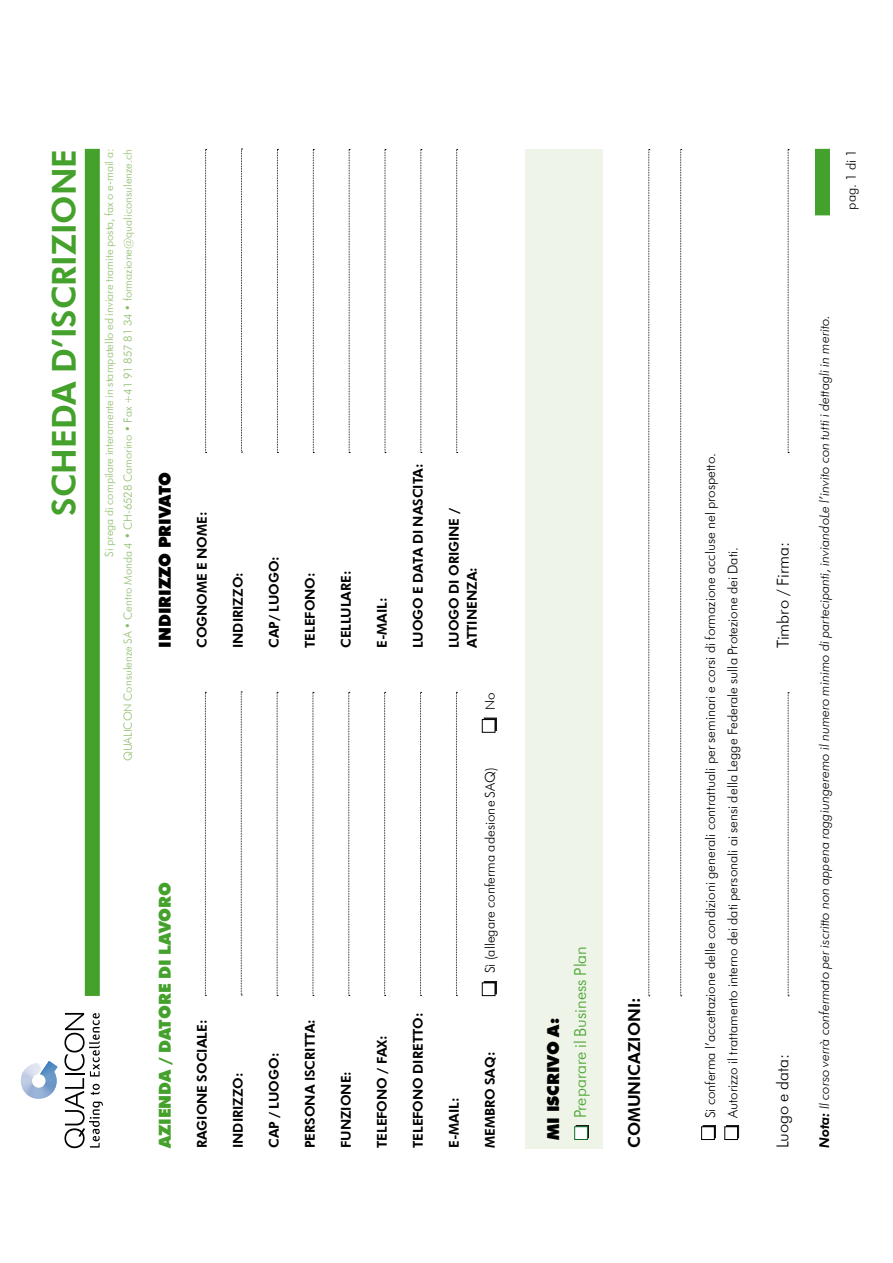
<style>
.page{position:relative;width:893px;height:1263px;background:#fff}
.page>*{position:absolute;margin:0;border:0;box-sizing:border-box;transform-origin:0 0}
.t1{font:800 33px "Futura BT";color:#44a12b}
.t2{font:900 16.5px "Futura BT";color:#000}
.t3{font:300 16.5px "Futura BT";color:#000}
.t4{font:300 16.5px "Futura BT";color:#44a12b}
.t5{font:900 16.5px "Futura BT";color:#44a12b}
.t6{font:800 16.5px "Futura BT";color:#000}
.t7{font:300 13.5px/22.5px "Futura BT";color:#000}
.t8{font:800 13.5px/18px "Futura BT";color:#000}
.t9{font:italic 300 13.5px "Futura BT";color:#000}
.t10{font:300 11.25px/18.8px "Futura BT";color:#8dbc6a;text-align:right}
.s1{font-weight:800}
</style>
<div class="page">
<div style="left:525px;top:149px;width:78px;height:999px;background:#eef4e7"></div>
<div style="left:815px;top:149px;width:15px;height:66px;background:#44a12b"></div>
<div style="left:85px;top:149px;width:15px;height:847px;background:#44a12b"></div>
<svg style="left:21px;top:1061px;width:37px;height:38px"></svg>
<svg style="left:64px;top:1013px;width:39px;height:135px"></svg>
<div style="left:576px;top:1125px;width:13px;height:13px;background:#181817"></div>
<div style="left:574px;top:1126px;width:14px;height:14px;background:#fff;border:1px solid #116e2a"></div>
<div style="left:703px;top:1125px;width:13px;height:13px;background:#000"></div>
<div style="left:702px;top:1127px;width:12px;height:12px;background:#fff"></div>
<div style="left:701px;top:1126px;width:13px;height:14px;border:1px solid #000"></div>
<div style="left:726px;top:1125px;width:13px;height:13px;background:#1a1a1a"></div>
<div style="left:725px;top:1127px;width:12px;height:12px;background:#fff"></div>
<div style="left:725px;top:1126px;width:13px;height:14px;border:1px solid #000"></div>
<svg style="left:205px;top:692px;width:1px;height:304px"></svg>
<svg style="left:205px;top:149px;width:2px;height:304px"></svg>
<svg style="left:241px;top:691px;width:1px;height:304px"></svg>
<svg style="left:241px;top:149px;width:2px;height:304px"></svg>
<svg style="left:277px;top:692px;width:1px;height:304px"></svg>
<svg style="left:277px;top:149px;width:1px;height:304px"></svg>
<svg style="left:313px;top:692px;width:1px;height:304px"></svg>
<svg style="left:313px;top:149px;width:1px;height:304px"></svg>
<svg style="left:348px;top:692px;width:2px;height:304px"></svg>
<svg style="left:349px;top:149px;width:1px;height:304px"></svg>
<svg style="left:384px;top:692px;width:2px;height:304px"></svg>
<svg style="left:385px;top:149px;width:1px;height:304px"></svg>
<svg style="left:420px;top:692px;width:2px;height:304px"></svg>
<svg style="left:420px;top:149px;width:2px;height:304px"></svg>
<svg style="left:456px;top:692px;width:1px;height:304px"></svg>
<svg style="left:788px;top:692px;width:1px;height:304px"></svg>
<svg style="left:788px;top:149px;width:1px;height:304px"></svg>
<svg style="left:680px;top:149px;width:2px;height:847px"></svg>
<svg style="left:648px;top:149px;width:2px;height:847px;background:#c4c4c4"></svg>
<svg style="left:456px;top:149px;width:2px;height:304px"></svg>
<div style="left:483px;top:981px;width:14px;height:13px;background:#0a0a0a"></div>
<div style="left:482px;top:983px;width:13px;height:12px;background:#fff"></div>
<div style="left:482px;top:983px;width:13px;height:13px;border:1px solid #000"></div>
<div style="left:483px;top:718px;width:14px;height:13px;background:#0c0c0c"></div>
<div style="left:482px;top:719px;width:13px;height:13px;background:#fff"></div>
<div style="left:482px;top:719px;width:13px;height:13px;border:1px solid #000"></div>
<h1 class="t1" style="left:44px;top:516px;width:368px;rotate:-90deg">Scheda d’iscrizione</h1>
<p class="t10" style="left:100px;top:761px;width:614px;rotate:-90deg">si prega di compilare interamente in stampatello ed inviare tramite posta, fax o e-mail a:<br>QUALICON Consulenze SA • Centro Monda 4 • CH-6528 Camorino • Fax +41 91 857 81 34 • formazione@qualiconsulenze.ch</p>
<p class="t2" style="left:155px;top:648px;width:178px;rotate:-90deg">Indirizzo privato</p>
<p class="t8" style="left:193px;top:648px;width:138px;rotate:-90deg">Cognome e nome:</p>
<p class="t8" style="left:229px;top:648px;width:78px;rotate:-90deg">I ndirizzo:</p>
<p class="t8" style="left:265px;top:648px;width:93px;rotate:-90deg">CAP/ Luogo:</p>
<p class="t8" style="left:301px;top:648px;width:77px;rotate:-90deg">Telefono:</p>
<p class="t8" style="left:337px;top:648px;width:79px;rotate:-90deg">Cellulare:</p>
<p class="t8" style="left:373px;top:648px;width:52px;rotate:-90deg">e-mail:</p>
<p class="t8" style="left:409px;top:648px;width:186px;rotate:-90deg">Luogo e data di nasc ita:</p>
<p class="t5" style="left:155px;top:1148px;width:268px;rotate:-90deg">Azienda / datore di lavoro</p>
<p class="t8" style="left:193px;top:1148px;width:130px;rotate:-90deg">Ragione soc iale:</p>
<p class="t8" style="left:229px;top:1148px;width:78px;rotate:-90deg">I ndirizzo:</p>
<p class="t8" style="left:265px;top:1148px;width:97px;rotate:-90deg">CAP / Luogo:</p>
<p class="t8" style="left:301px;top:1148px;width:131px;rotate:-90deg">Persona isc ritta:</p>
<p class="t8" style="left:337px;top:1148px;width:79px;rotate:-90deg">Funzione:</p>
<p class="t8" style="left:373px;top:1148px;width:114px;rotate:-90deg">Telefono / fax:</p>
<p class="t8" style="left:409px;top:1148px;width:137px;rotate:-90deg">Telefono diretto:</p>
<p class="t8" style="left:445px;top:648px;width:141px;rotate:-90deg">luogo di origine / attinenza:</p>
<p class="t7" style="left:479px;top:710px;width:19px;rotate:-90deg">No</p>
<p class="t7" style="left:479px;top:973px;width:207px;rotate:-90deg">Sì (allegare conferma adesione SAQ)</p>
<p class="t8" style="left:445px;top:1148px;width:52px;rotate:-90deg">e-mail:</p>
<p class="t8" style="left:481px;top:1148px;width:98px;rotate:-90deg">Membro SAQ:</p>
<p class="t2" style="left:543px;top:1140px;width:123px;rotate:-90deg">Mi iscrivo a:</p>
<p class="t4" style="left:570px;top:1118px;width:174px;rotate:-90deg">Preparare il Business Plan</p>
<p class="t6" style="left:624px;top:1148px;width:152px;rotate:-90deg">Comunicazioni:</p>
<p class="t7" style="left:840px;top:210px;width:62px;rotate:-90deg">pag. 1 di 1</p>
<p class="t7" style="left:699px;top:1118px;width:667px;rotate:-90deg">Si conferma l’accettazione delle condizioni generali contrattuali per seminari e corsi di formazione accluse nel prospetto.<br>Autorizzo il trattamento interno dei dati personali ai sensi della Legge Federale sulla Protezione dei Dati.</p>
<p class="t3" style="left:773px;top:648px;width:107px;rotate:-90deg">Timbro / Firma:</p>
<p class="t3" style="left:773px;top:1148px;width:96px;rotate:-90deg">Luogo e data:</p>
<p class="t9" style="left:816px;top:1148px;width:835px;rotate:-90deg"><span class="s1">Nota:</span> Il corso verrà confermato per iscritto non appena raggiungeremo il numero minimo di partecipanti, inviandoLe l’invito con tutti i dettagli in merito.</p>
</div>
